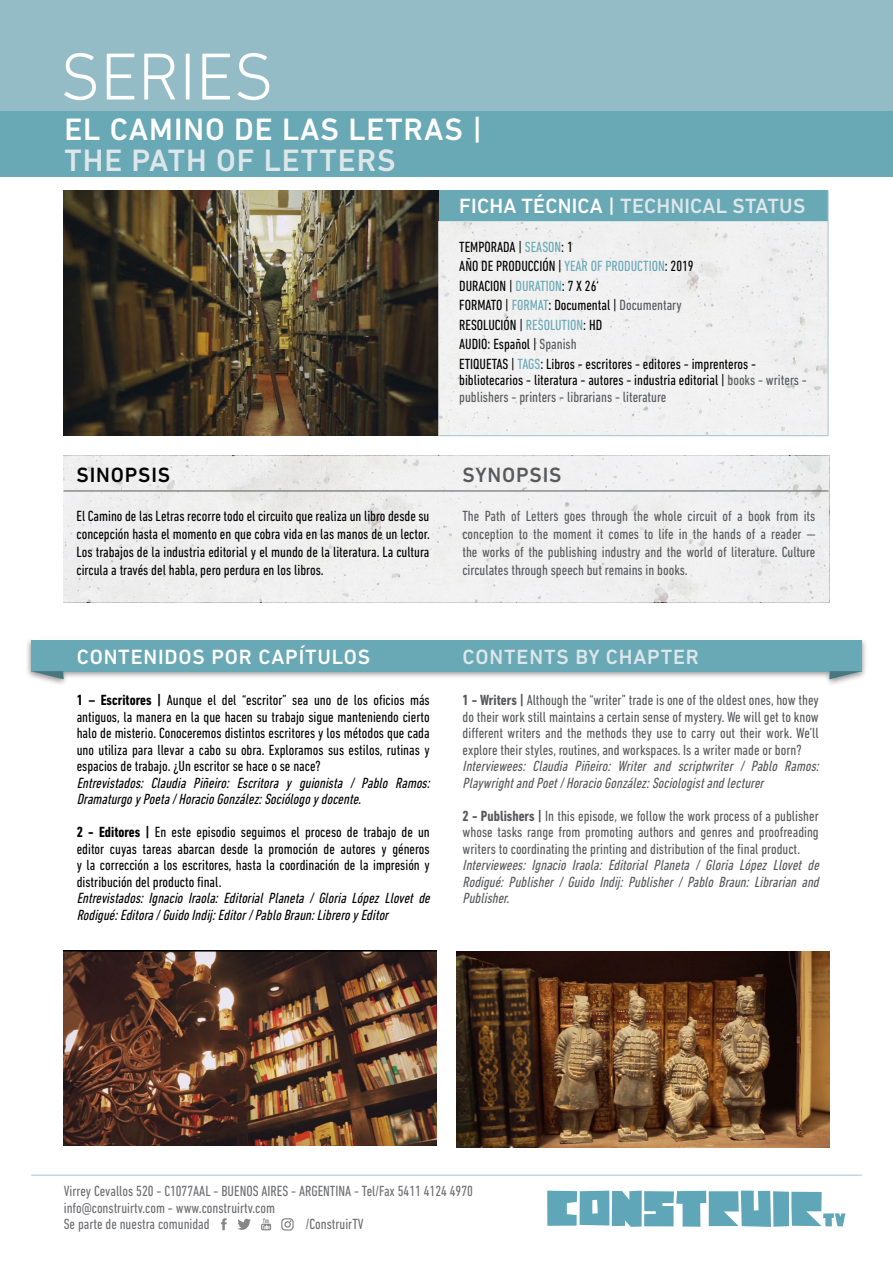
<style>
.page{position:relative;width:893px;height:1263px;background:#fff}
.page>*{position:absolute;margin:0;border:0;box-sizing:border-box;transform-origin:0 0}
.t1{font:300 67.5px "DIN Next LT Pro";color:#fff}
.t2{font:500 31.5px "DIN Next LT Pro";letter-spacing:.03em;color:#fff}
.t3{font:500 31.5px "DIN Next LT Pro";letter-spacing:.03em;color:#dde7ea}
.t4{font:500 21px "DIN Next LT Pro";letter-spacing:.025em;color:#fff}
.t5{font:500 21px "DIN Next LT Pro";letter-spacing:.01em;color:#dde7ea}
.t6{font:500 21px "DIN Next LT Pro";color:#000}
.t7{font:500 21px "DIN Next LT Pro";color:#58595b}
.t8{font:condensed 15px/16.5px "DIN Next LT Pro";color:#000;text-align:justify}
.t9{font:condensed 15px/16.5px "DIN Next LT Pro";color:#58595b;text-align:justify}
.t10{font:italic condensed 15px/16.5px "DIN Next LT Pro";color:#58595b}
.t11{font:italic condensed 15px/16.5px "DIN Next LT Pro";color:#000}
.t12{font:condensed 15px/17px "DIN Next LT Pro";color:#6d6e71}
.t13{font:condensed 15px "DIN Next LT Pro";color:#69a8b5}
.s1{color:#fff}
.s2{color:#69a8b5}
.s3{color:#000}
.s4{color:#58595b}
.s5{font-weight:700}
</style>
<div class="page">
<hr style="left:31px;top:1175px;width:831px;height:1px;background:#a3c4ce">
<svg style="left:221px;top:1218px;width:6px;height:12px"></svg>
<svg style="left:237px;top:1219px;width:14px;height:11px"></svg>
<svg style="left:281px;top:1218px;width:13px;height:12px"></svg>
<svg style="left:261px;top:1218px;width:10px;height:12px"></svg>
<svg style="left:547px;top:1190px;width:298px;height:37px"></svg>
<svg style="left:31px;top:640px;width:831px;height:39px;background:#7cb0bb"></svg>
<div style="left:64px;top:456px;width:765px;height:145px;background:#efeff0"></div>
<div style="left:0;top:0;width:893px;height:114px;background:#94bcc7"></div>
<div style="left:0;top:111px;width:893px;height:66px;background:#69a8b5"></div>
<div style="left:436px;top:190px;width:392px;height:31px;background:#69a8b5"></div>
<img style="left:64px;top:190px;width:374px;height:246px">
<div style="left:438px;top:221px;width:390px;height:215px;background:#f1f1f1"></div>
<hr style="left:438px;top:435px;width:390px;height:1px;background:#a3c4ce">
<hr style="left:828px;top:190px;width:1px;height:246px;background:#a3c4ce">
<hr style="left:64px;top:491px;width:764px;height:1px;background:#58595b">
<img style="left:456px;top:952px;width:373px;height:195px">
<img style="left:64px;top:950px;width:372px;height:195px">
<h1 class="t1" style="left:60px;top:38px;width:207px">SERIES</h1>
<h2 class="t2" style="left:64px;top:111px;width:420px">EL CAMINO DE LAS LETRAS |</h2>
<h2 class="t3" style="left:64px;top:142px;width:333px">THE PATH OF LETTERS</h2>
<h3 class="t4" style="left:459px;top:194px;width:24px">FICHA</h3>
<h3 class="t4" style="left:521px;top:194px;width:37px">TÉCNICA</h3>
<h3 class="t5" style="left:608px;top:194px;width:199px"><span class="s1">|</span> TECHNICAL STATUS</h3>
<h3 class="t6" style="left:77px;top:463px;width:26px">SINOPSIS</h3>
<p class="t8" style="left:459px;top:237px;width:115px;line-height:19.5px;text-indent:59px">| <span class="s2">Season</span>: 1<br>Año de producci</p>
<p class="t8" style="left:459px;top:238px;width:39px">Temporada</p>
<p class="t13" style="left:542px;top:257px;width:88px"><span class="s3">ón |</span> year of producti</p>
<p class="t8" style="left:652px;top:258px;width:44px"><span class="s2">on</span>: 2019</p>
<p class="t8" style="left:459px;top:277px;width:69px">DURACION | <span class="s2">Durati</span></p>
<p class="t8" style="left:459px;top:276px;width:298px;line-height:19.5px;text-align:left;text-indent:90px"><span class="s2">on</span>: 7 x 26‘<br>FORMATO | <span class="s2">Format</span>: Documental | <span class="s4">Documentary<br></span>RESOLUCIÓN | <span class="s2">RESOLUTION</span>: HD<br>Audio: Español | <span class="s4">Spanish<br></span>ETIQUETAS | <span class="s2">Tags</span>: Libros - escritores - editores - imprenteros -</p>
<p class="t9" style="left:459px;top:372px;width:349px"><span class="s3">bibliotecarios - literatura - autores - industria editorial |</span> books - writers - publishers - printers - librarians - literature</p>
<h3 class="t7" style="left:462px;top:463px;width:38px">SYNOPSIS</h3>
<p class="t8" style="left:77px;top:507px;width:355px;line-height:18px">El Camino de las Letras recorre todo el circuito que realiza un libro desde su concepción hasta el momento en que cobra vida en las manos de un lector.<br>Los trabajos de la industria editorial y el mundo de la literatura. La cultura circula a través del habla, pero perdura en los libros.</p>
<p class="t9" style="left:462px;top:507px;width:354px;line-height:18px">The Path of Letters goes through the whole circuit of a book from its conception to the moment it comes to life in the hands of a reader — the works of the publishing industry and the world of literature. Culture circulates through speech but remains in books.</p>
<h3 class="t4" style="left:77px;top:645px;width:14px">CONTENIDOS</h3>
<h3 class="t4" style="left:212px;top:645px;width:14px">POR</h3>
<h3 class="t4" style="left:259px;top:645px;width:14px">CAP</h3>
<h3 class="t4" style="left:299px;top:645px;width:47px">ÍTULOS</h3>
<p class="t8" style="left:77px;top:692px;width:354px"><span class="s5">1 – Escritores |</span> Aunque el del “escritor” sea uno de los oficios más antiguos, la manera en la que hacen su trabajo sigue manteniendo cierto halo de misterio. Conoceremos distintos escritores y los métodos que cada uno utiliza para llevar a cabo su obra. Exploramos sus estilos, rutinas y espacios de trabajo. ¿Un escritor se hace o se nace?</p>
<p class="t11" style="left:77px;top:774px;width:358px">Entrevistados: Claudia Piñeiro: Escritora y guionista / Pablo Ramos:<br>DramaturgoyPoeta/HoracioGonzález:Sociólogoydocente.</p>
<p class="t8" style="left:77px;top:824px;width:354px"><span class="s5">2 - Editores |</span> En este episodio seguimos el proceso de trabajo de un editor cuyas tareas abarcan desde la promoción de autores y géneros y la corrección a los escritores, hasta la coordinación de la impresión y distribución del producto final.</p>
<p class="t11" style="left:77px;top:890px;width:358px">Entrevistados: Ignacio Iraola: Editorial Planeta / Gloria López Llovet de<br>Rodigué:Editora/GuidoIndij:Editor/PabloBraun:LibreroyEditor</p>
<h3 class="t5" style="left:463px;top:645px;width:15px">CONTENTS</h3>
<h3 class="t5" style="left:575px;top:645px;width:45px">BY CHAPTER</h3>
<p class="t9" style="left:463px;top:692px;width:358px"><span class="s5">1 - Writers |</span> Although the “writer” trade is one of the oldest ones, how they do their work still maintains a certain sense of mystery. We will get to know different writers and the methods they use to carry out their work. We’ll explore their styles, routines, and workspaces. Is a writer made or born?</p>
<p class="t10" style="left:463px;top:758px;width:361px">Interviewees: Claudia Piñeiro: Writer and scriptwriter / Pablo Ramos:<br>PlaywrightandPoet/HoracioGonzález:Sociologistandlecturer</p>
<p class="t9" style="left:463px;top:807px;width:358px"><span class="s5">2 - Publishers |</span> In this episode, we follow the work process of a publisher whose tasks range from promoting authors and genres and proofreading writers to coordinating the printing and distribution of the final product.</p>
<p class="t10" style="left:463px;top:857px;width:361px;text-align:justify">Interviewees: Ignacio Iraola: Editorial Planeta / Gloria López Llovet de Rodigué: Publisher / Guido Indij: Publisher / Pablo Braun: Librarian and Publisher.</p>
<p class="t12" style="left:64px;top:1182px;width:411px">Virrey Cevallos 520 - C1077AAL - Buenos Aires - ARGENTINA - Tel/Fax 5411 4124 4970 info@construirtv.com - www.construirtv.com<br>Se parte de nuestra comunidad</p>
<p class="t12" style="left:306px;top:1216px;width:59px">/ConstruirTV</p>
</div>
